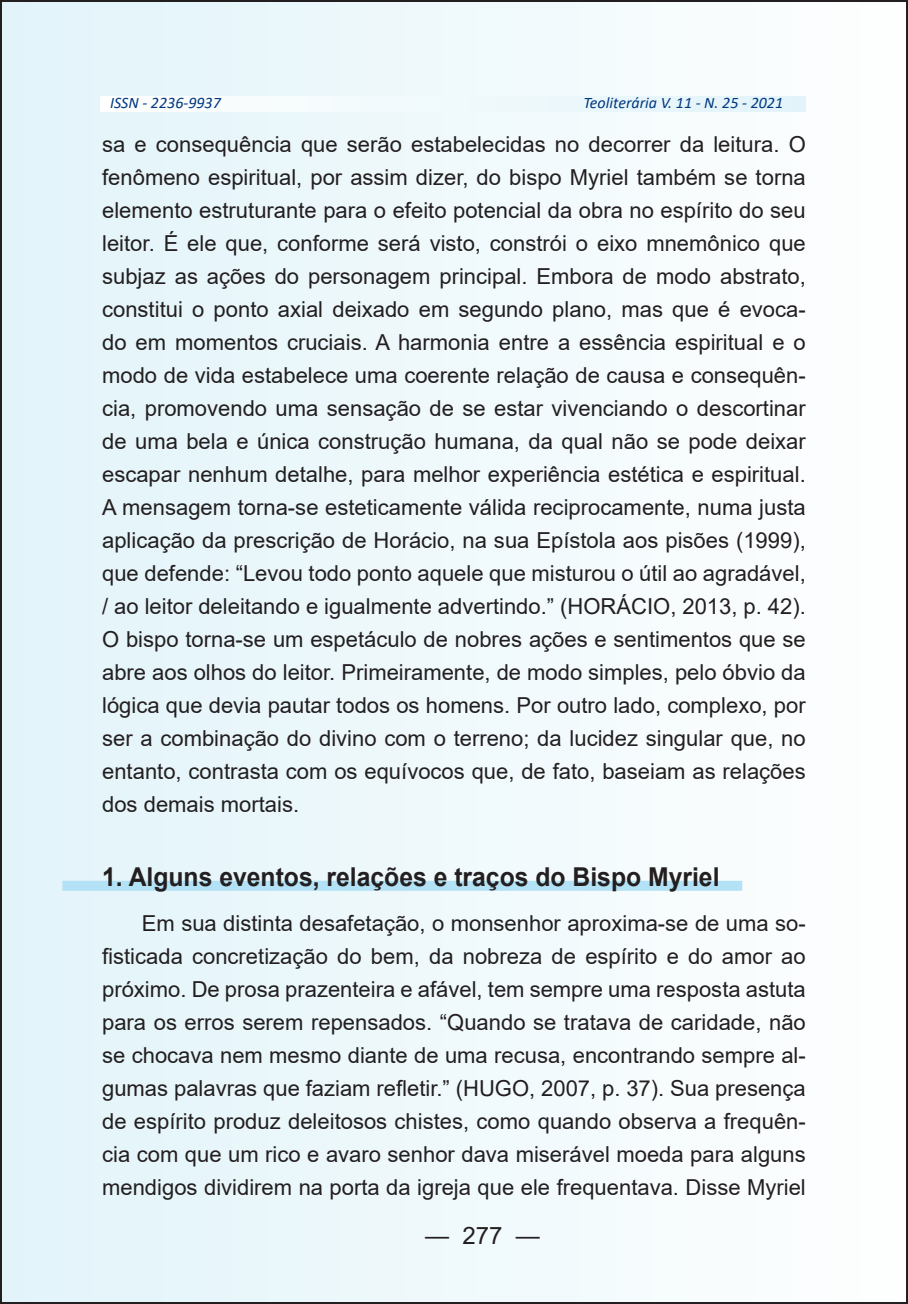
<style>
.page{position:relative;width:908px;height:1304px;background:#fff}
.page>*{position:absolute;margin:0;border:0;box-sizing:border-box;transform-origin:0 0}
.t1{font:700 26px "Arial";color:#231f20;scale:.95 1}
.t2{font:24px "Arial";color:#231f20}
.t3{font:22px/33px "Arial";color:#231f20;text-align:justify}
.t4{font:italic 16px "Calibri";color:#003882}
</style>
<div class="page">
<div style="left:1px;top:1px;width:905px;height:1302px;background:linear-gradient(to right,#e2f4fa,#fefefe)"></div>
<svg style="left:100px;top:96px;width:705px;height:15px"></svg>
<div style="left:62px;top:881px;width:680px;height:10px;background:#b3e2f6"></div>
<p class="t4" style="left:110px;top:92px;width:112px">ISSN - 2236-9937</p>
<p class="t4" style="left:583px;top:92px;width:201px">Teoliterária V. 11 - N. 25 - 2021</p>
<p class="t3" style="left:102px;top:128px;width:705px">sa e consequência que serão estabelecidas no decorrer da leitura. O fenômeno espiritual, por assim dizer, do bispo Myriel também se torna elemento estruturante para o efeito potencial da obra no espírito do seu leitor. É ele que, conforme será visto, constrói o eixo mnemônico que subjaz as ações do personagem principal. Embora de modo abstrato, constitui o ponto axial deixado em segundo plano, mas que é evoca&shy;do em momentos cruciais. A harmonia entre a essência espiritual e o modo de vida estabelece uma coerente relação de causa e consequên&shy;cia, promovendo uma sensação de se estar vivenciando o descortinar de uma bela e única construção humana, da qual não se pode deixar escapar nenhum detalhe, para melhor experiência estética e espiritual.<br>A mensagem torna-se esteticamente válida reciprocamente, numa justa aplicação da prescrição de Horácio, na sua Epístola aos pisões (1999), que defende: “Levou todo ponto aquele que misturou o útil ao agradável, / ao leitor deleitando e igualmente advertindo.” (HORÁCIO, 2013, p. 42).<br>O bispo torna-se um espetáculo de nobres ações e sentimentos que se abre aos olhos do leitor. Primeiramente, de modo simples, pelo óbvio da lógica que devia pautar todos os homens. Por outro lado, complexo, por ser a combinação do divino com o terreno; da lucidez singular que, no entanto, contrasta com os equívocos que, de fato, baseiam as relações dos demais mortais.</p>
<p class="t1" style="left:102px;top:859px;width:651px">1. Alguns eventos, relações e traços do Bispo Myriel</p>
<p class="t3" style="left:102px;top:906px;width:704px;text-indent:40px">Em sua distinta desafetação, o monsenhor aproxima-se de uma so&shy;fisticada concretização do bem, da nobreza de espírito e do amor ao próximo. De prosa prazenteira e afável, tem sempre uma resposta astuta para os erros serem repensados. “Quando se tratava de caridade, não se chocava nem mesmo diante de uma recusa, encontrando sempre al&shy;gumas palavras que faziam refletir.” (HUGO, 2007, p. 37). Sua presença de espírito produz deleitosos chistes, como quando observa a frequên&shy;cia com que um rico e avaro senhor dava miserável moeda para alguns mendigos dividirem na porta da igreja que ele frequentava. Disse Myriel</p>
<p class="t2" style="left:425px;top:1218px;width:116px">— 277 —</p>
</div>
